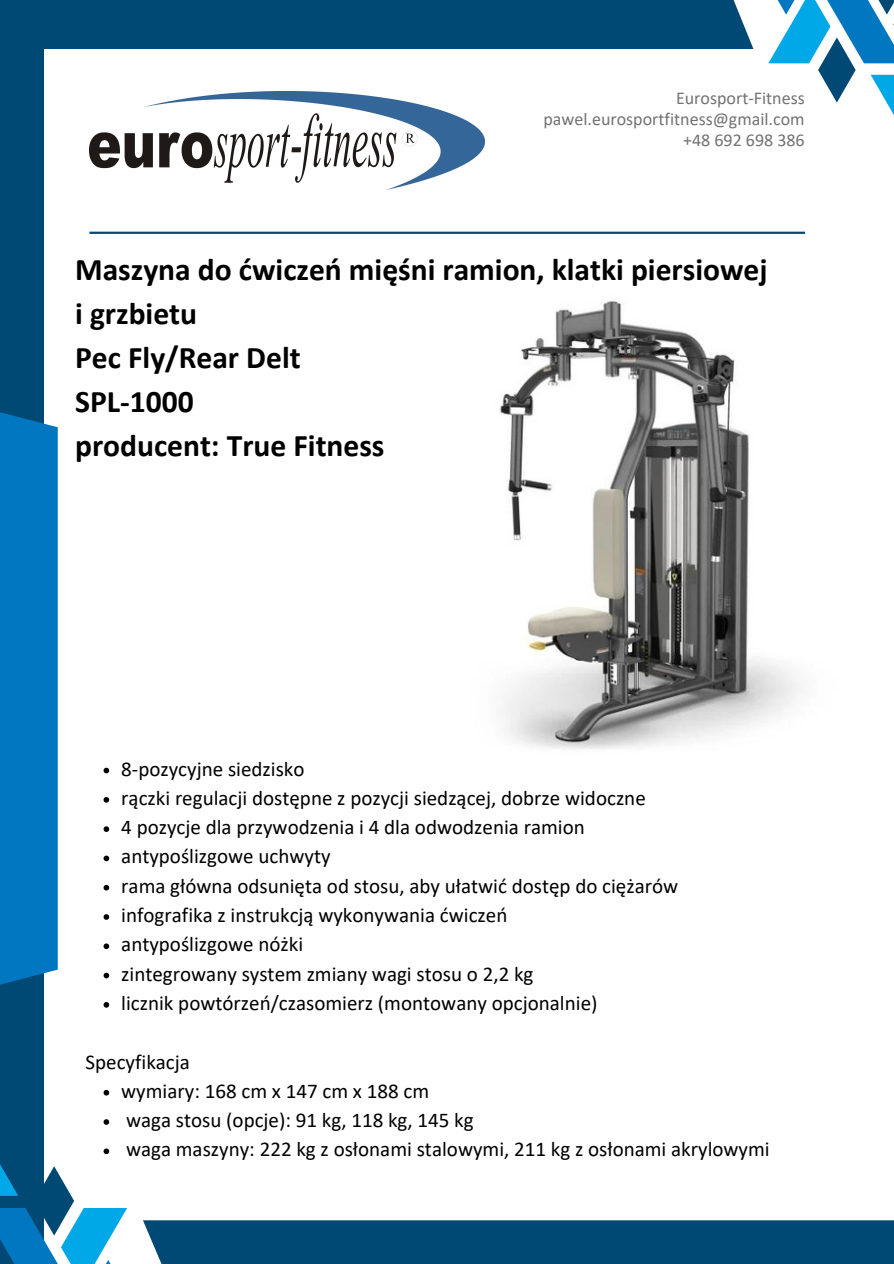
<style>
.page{position:relative;width:894px;height:1264px;background:#fff}
.page>*{position:absolute;margin:0;border:0;box-sizing:border-box;transform-origin:0 0}
.t1{font:700 31.5px "Calibri";color:#000}
.t2{font:21px "Calibri";color:#000}
.t3{font:18px "Calibri";color:#737373}
</style>
<div class="page">
<svg style="left:768px;top:0;width:126px;height:115px"></svg>
<div style="left:0;top:40px;width:44px;height:1223px;background:#014975"></div>
<hr style="left:89px;top:232px;width:715px;height:2px;background:#014975">
<div style="left:0;top:0;width:753px;height:49px;background:#014975"></div>
<div style="left:143px;top:1220px;width:750px;height:43px;background:#014975"></div>
<div style="left:0;top:404px;width:58px;height:588px;background:#0077c0"></div>
<img style="left:89px;top:91px;width:396px;height:98px">
<img style="left:500px;top:301px;width:301px;height:448px">
<svg style="left:103px;top:767px;width:6px;height:6px"></svg>
<svg style="left:103px;top:797px;width:6px;height:5px"></svg>
<svg style="left:103px;top:826px;width:6px;height:6px"></svg>
<svg style="left:103px;top:855px;width:6px;height:6px"></svg>
<svg style="left:103px;top:884px;width:6px;height:6px"></svg>
<svg style="left:103px;top:914px;width:6px;height:5px"></svg>
<svg style="left:103px;top:943px;width:6px;height:6px"></svg>
<svg style="left:103px;top:972px;width:6px;height:6px"></svg>
<svg style="left:103px;top:1002px;width:6px;height:5px"></svg>
<svg style="left:103px;top:1089px;width:6px;height:6px"></svg>
<svg style="left:0;top:1119px;width:127px;height:144px"></svg>
<p class="t3" style="left:675px;top:91px;width:130px">Eurosport-Fitness</p>
<p class="t3" style="left:543px;top:111px;width:263px">pawel.eurosportfitness@gmail.com</p>
<p class="t3" style="left:683px;top:132px;width:123px">+48 692 698 386</p>
<p class="t1" style="left:75px;top:257px;width:693px">Maszyna do ćwiczeń mięśni ramion, klatki piersiowej</p>
<p class="t1" style="left:75px;top:300px;width:123px">i grzbietu</p>
<p class="t1" style="left:75px;top:344px;width:227px">Pec Fly/Rear Delt</p>
<p class="t1" style="left:75px;top:388px;width:120px">SPL-1000</p>
<p class="t1" style="left:75px;top:432px;width:311px">producent: True Fitness</p>
<p class="t2" style="left:121px;top:759px;width:185px">8-pozycyjne siedzisko</p>
<p class="t2" style="left:121px;top:789px;width:526px">rączki regulacji dostępne z pozycji siedzącej, dobrze widoczne</p>
<p class="t2" style="left:121px;top:818px;width:465px">4 pozycje dla przywodzenia i 4 dla odwodzenia ramion</p>
<p class="t2" style="left:121px;top:847px;width:211px">antypoślizgowe uchwyty</p>
<p class="t2" style="left:121px;top:877px;width:558px">rama główna odsunięta od stosu, aby ułatwić dostęp do ciężarów</p>
<p class="t2" style="left:121px;top:906px;width:387px">infografika z instrukcją wykonywania ćwiczeń</p>
<p class="t2" style="left:121px;top:935px;width:183px">antypoślizgowe nóżki</p>
<p class="t2" style="left:121px;top:964px;width:413px">zintegrowany system zmiany wagi stosu o 2,2 kg</p>
<p class="t2" style="left:121px;top:994px;width:477px">licznik powtórzeń/czasomierz (montowany opcjonalnie)</p>
<p class="t2" style="left:85px;top:1052px;width:106px">Specyfikacja</p>
<p class="t2" style="left:121px;top:1082px;width:309px">wymiary: 168 cm x 147 cm x 188 cm</p>
<p class="t2" style="left:126px;top:1111px;width:349px">waga stosu (opcje): 91 kg, 118 kg, 145 kg</p>
<p class="t2" style="left:126px;top:1140px;width:645px">waga maszyny: 222 kg z osłonami stalowymi, 211 kg z osłonami akrylowymi</p>
</div>
